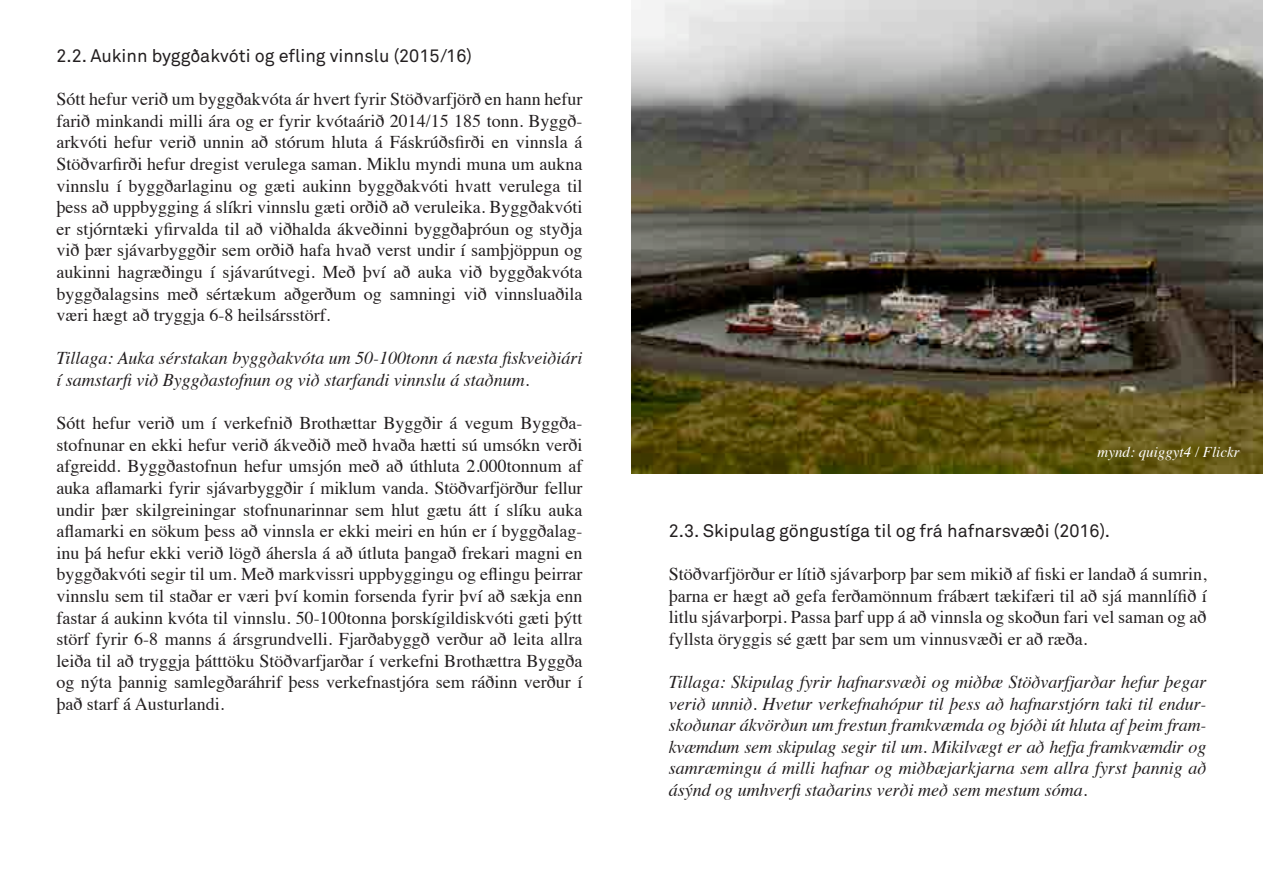
<style>
.page{position:relative;width:1263px;height:893px;background:#fff}
.page>*{position:absolute;margin:0;border:0;box-sizing:border-box;transform-origin:0 0}
._4_Text{font:18px/21.6px "Times";color:#231f20;text-align:justify}
._5_Text-Italic{font:italic 18px/21.6px "Times";color:#231f20}
._3_Subtitle{font:18px "Akkurat";color:#231f20}
._6_Legend{font:italic 15px "Times";color:#fff}
</style>
<div class="page">
<img style="left:631px;top:0;width:632px;height:474px">
<p class="_3_Subtitle" style="left:56px;top:45px;width:417px">2. 2. Aukinn byggðakvóti og efling vinnslu (2015/16)</p>
<p class="_4_Text" style="left:56px;top:87px;width:528px">Sótt hefur verið um byggðakvóta ár hvert fyrir Stöðvarfjörð en hann hefur farið minkandi milli ára og er fyrir kvótaárið 2014/15 185 tonn. Byggð&shy;arkvóti hefur verið unnin að stórum hluta á Fáskrúðsfirði en vinnsla á Stöðvarfirði hefur dregist verulega saman. Miklu myndi muna um aukna vinnslu í byggðarlaginu og gæti aukinn byggðakvóti hvatt verulega til þess að uppbygging á slíkri vinnslu gæti orðið að veruleika. Byggðakvóti er stjórntæki yfirvalda til að viðhalda ákveðinni byggðaþróun og styðja við þær sjávarbyggðir sem orðið hafa hvað verst undir í samþjöppun og aukinni hagræðingu í sjávarútvegi. Með því að auka við byggðakvóta byggðalagsins með sértækum aðgerðum og samningi við vinnsluaðila væri hægt að tryggja 6-8 heilsársstörf.</p>
<p class="_5_Text-Italic" style="left:56px;top:346px;width:528px">Tillaga: Auka sérstakan byggðakvóta um 50-100tonn á næsta fiskveiðiári í samstarfi við Byggðastofnun og við starfandi vinnslu á staðnum.</p>
<p class="_4_Text" style="left:56px;top:411px;width:528px">Sótt hefur verið um í verkefnið Brothættar Byggðir á vegum Byggða&shy;stofnunar en ekki hefur verið ákveðið með hvaða hætti sú umsókn verði afgreidd. Byggðastofnun hefur umsjón með að úthluta 2.000tonnum af auka aflamarki fyrir sjávarbyggðir í miklum vanda. Stöðvarfjörður fellur undir þær skilgreiningar stofnunarinnar sem hlut gætu átt í slíku auka aflamarki en sökum þess að vinnsla er ekki meiri en hún er í byggðalag&shy;inu þá hefur ekki verið lögð áhersla á að útluta þangað frekari magni en byggðakvóti segir til um. Með markvissri uppbyggingu og eflingu þeirrar vinnslu sem til staðar er væri því komin forsenda fyrir því að sækja enn fastar á aukinn kvóta til vinnslu. 50-100tonna þorskígildiskvóti gæti þýtt störf fyrir 6-8 manns á ársgrundvelli. Fjarðabyggð verður að leita allra leiða til að tryggja þátttöku Stöðvarfjarðar í verkefni Brothættra Byggða og nýta þannig samlegðaráhrif þess verkefnastjóra sem ráðinn verður í það starf á Austurlandi.</p>
<p class="_6_Legend" style="left:1097px;top:439px;width:144px">mynd: quiggyt4 / Flickr</p>
<p class="_3_Subtitle" style="left:669px;top:520px;width:440px">2. 3. Skipulag göngustíga til og frá hafnarsvæði (2016).</p>
<p class="_4_Text" style="left:669px;top:562px;width:539px">Stöðvarfjörður er lítið sjávarþorp þar sem mikið af fiski er landað á sumrin, þarna er hægt að gefa ferðamönnum frábært tækifæri til að sjá mannlífið í litlu sjávarþorpi. Passa þarf upp á að vinnsla og skoðun fari vel saman og að fyllsta öryggis sé gætt þar sem um vinnusvæði er að ræða.</p>
<p class="_5_Text-Italic" style="left:669px;top:670px;width:539px;text-align:justify">Tillaga: Skipulag fyrir hafnarsvæði og miðbæ Stöðvarfjarðar hefur þegar verið unnið. Hvetur verkefnahópur til þess að hafnarstjórn taki til endur&shy;skoðunar ákvörðun um frestun framkvæmda og bjóði út hluta af þeim fram&shy;kvæmdum sem skipulag segir til um. Mikilvægt er að hefja framkvæmdir og samræmingu á milli hafnar og miðbæjarkjarna sem allra fyrst þannig að ásýnd og umhverfi staðarins verði með sem mestum sóma.</p>
</div>
